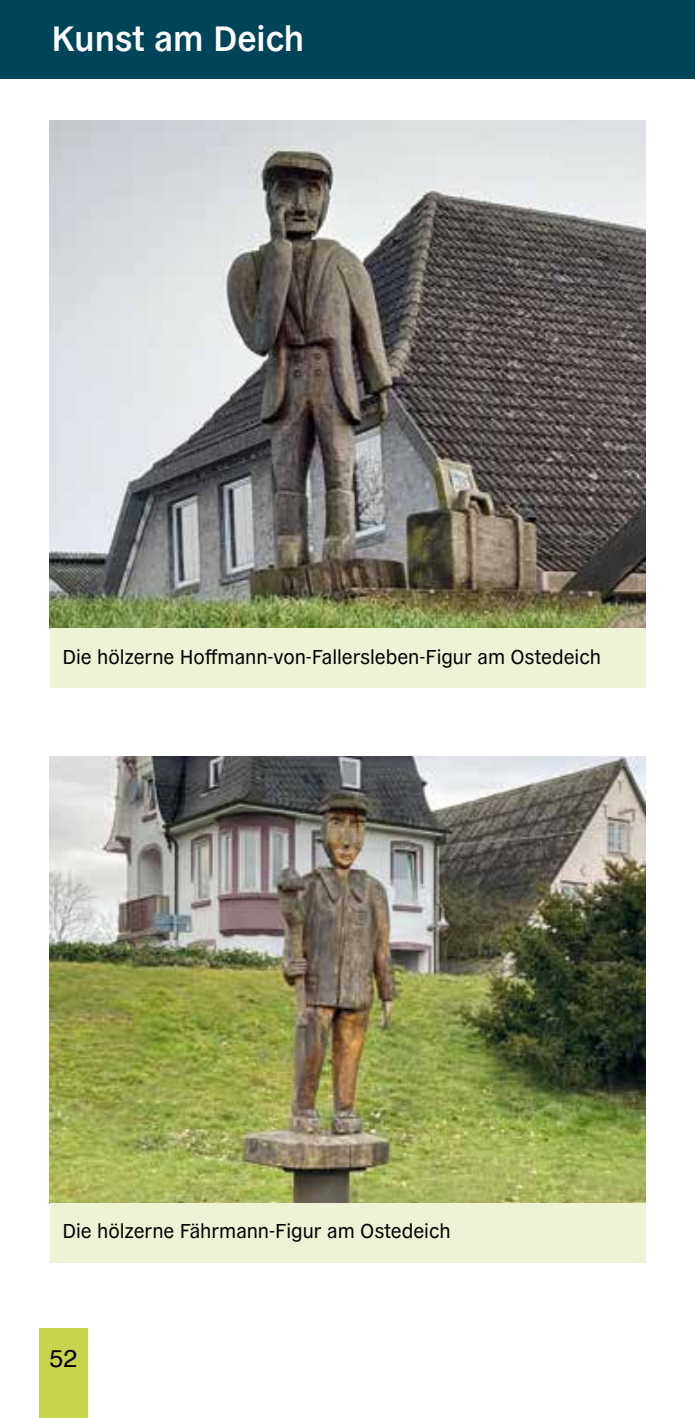
<style>
.page{position:relative;width:695px;height:1418px;background:#fff}
.page>*{position:absolute;margin:0;border:0;box-sizing:border-box;transform-origin:0 0}
.t1{font:600 35px "General Grotesque";color:#fff}
.t2{font:25px "Helvetica";color:#000}
.t3{font:20px "General Grotesque";color:#000}
</style>
<div class="page">
<div style="left:40px;top:1328px;width:48px;height:89px;background:#c8d54c"></div>
<div style="left:0;top:0;width:694px;height:79px;background:#00445a"></div>
<img style="left:50px;top:120px;width:595px;height:508px">
<div style="left:50px;top:628px;width:595px;height:60px;background:#eff3d5"></div>
<img style="left:50px;top:756px;width:595px;height:446px">
<div style="left:50px;top:1202px;width:595px;height:60px;background:#eff3d5"></div>
<h1 class="t1" style="left:51px;top:14px;width:254px">Kunst am Deich</h1>
<p class="t3" style="left:62px;top:643px;width:540px">Die hölzerne Hoffmann-von-Fallersleben-Figur am Ostedeich</p>
<p class="t3" style="left:62px;top:1217px;width:389px">Die hölzerne Fährmann-Figur am Ostedeich</p>
<p class="t2" style="left:50px;top:1338px;width:29px">52</p>
</div>
